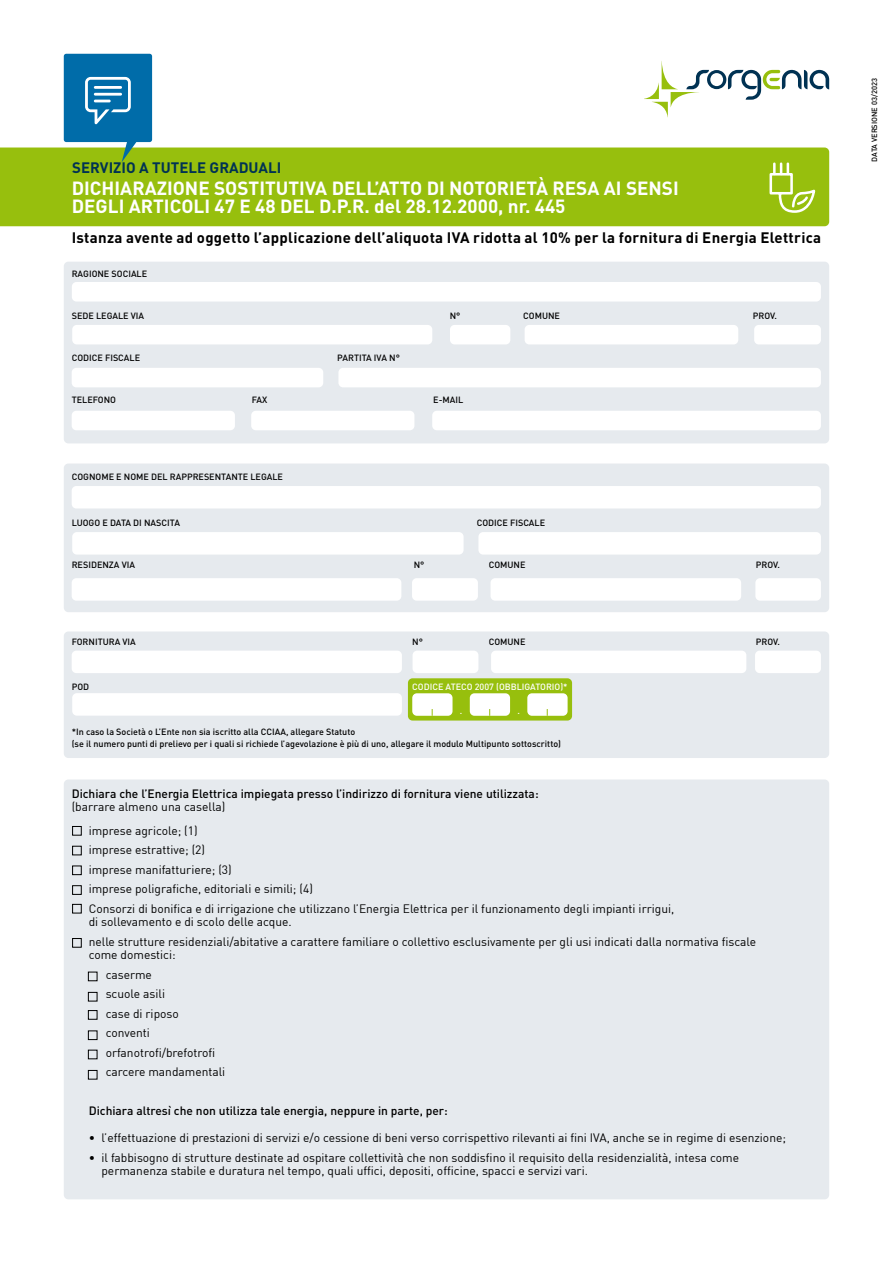
<style>
.page{position:relative;width:893px;height:1263px;background:#fff}
.page>*{position:absolute;margin:0;border:0;box-sizing:border-box;transform-origin:0 0}
.t1{font:700 18.9px/18px "DIN";color:#fff}
.t2{font:700 15px "DIN";letter-spacing:.02em;color:#000}
.t3{font:700 15px "DIN";color:#003253}
.t4{font:12px/19.5px "DIN";color:#000}
.t5{font:500 12px "DIN";color:#000}
.t6{font:500 9px/12px "DIN";color:#000}
.t7{font:500 9px "DIN";color:#fff}
.t8{font:500 7.5px "DIN";color:#000}
</style>
<div class="page">
<div style="left:64px;top:631px;width:765px;height:127px;background:#e6eaee;border-radius:5px"></div>
<div style="left:408px;top:678px;width:164px;height:42px;background:#97bf0d;border-radius:5px"></div>
<div style="left:412px;top:693px;width:40px;height:23px;background:#fff;border-radius:5px"></div>
<div style="left:470px;top:693px;width:40px;height:23px;background:#fff;border-radius:5px"></div>
<div style="left:527px;top:693px;width:41px;height:23px;background:#fff;border-radius:5px"></div>
<div style="left:64px;top:779px;width:765px;height:420px;background:#e6eaee;border-radius:5px"></div>
<div style="left:64px;top:262px;width:765px;height:181px;background:#e6eaee;border-radius:5px"></div>
<div style="left:64px;top:463px;width:765px;height:149px;background:#e6eaee;border-radius:5px"></div>
<div style="left:755px;top:651px;width:66px;height:22px;background:#fff;border-radius:5px"></div>
<div style="left:72px;top:651px;width:330px;height:22px;background:#fff;border-radius:5px"></div>
<div style="left:413px;top:651px;width:65px;height:22px;background:#fff;border-radius:5px"></div>
<div style="left:491px;top:651px;width:255px;height:22px;background:#fff;border-radius:5px"></div>
<div style="left:72px;top:693px;width:330px;height:23px;background:#fff;border-radius:5px"></div>
<div style="left:0;top:147px;width:829px;height:79px;background:#97bf0d"></div>
<div style="left:72px;top:282px;width:749px;height:20px;background:#fff;border-radius:5px"></div>
<div style="left:72px;top:325px;width:360px;height:19px;background:#fff;border-radius:5px"></div>
<div style="left:450px;top:325px;width:60px;height:19px;background:#fff;border-radius:5px"></div>
<div style="left:525px;top:325px;width:213px;height:19px;background:#fff;border-radius:5px"></div>
<div style="left:754px;top:325px;width:67px;height:19px;background:#fff;border-radius:5px"></div>
<div style="left:72px;top:368px;width:251px;height:19px;background:#fff;border-radius:5px"></div>
<div style="left:338px;top:368px;width:483px;height:19px;background:#fff;border-radius:5px"></div>
<div style="left:72px;top:486px;width:749px;height:22px;background:#fff;border-radius:5px"></div>
<div style="left:72px;top:532px;width:392px;height:23px;background:#fff;border-radius:5px"></div>
<div style="left:478px;top:532px;width:343px;height:23px;background:#fff;border-radius:5px"></div>
<div style="left:72px;top:578px;width:329px;height:23px;background:#fff;border-radius:5px"></div>
<div style="left:412px;top:578px;width:66px;height:23px;background:#fff;border-radius:5px"></div>
<div style="left:755px;top:578px;width:66px;height:23px;background:#fff;border-radius:5px"></div>
<div style="left:490px;top:578px;width:251px;height:23px;background:#fff;border-radius:5px"></div>
<svg style="left:64px;top:54px;width:88px;height:108px;background:#30879e"></svg>
<div style="left:72px;top:411px;width:163px;height:19px;background:#fff;border-radius:5px"></div>
<div style="left:432px;top:411px;width:389px;height:19px;background:#fff;border-radius:5px"></div>
<div style="left:251px;top:411px;width:163px;height:19px;background:#fff;border-radius:5px"></div>
<svg style="left:644px;top:61px;width:185px;height:56px"></svg>
<svg style="left:768px;top:161px;width:48px;height:53px;background:#accc3f"></svg>
<div style="left:72px;top:826px;width:10px;height:9px;border:1px solid #000"></div>
<div style="left:72px;top:846px;width:10px;height:9px;border:1px solid #000"></div>
<div style="left:72px;top:865px;width:10px;height:10px;border:1px solid #000"></div>
<div style="left:72px;top:885px;width:10px;height:10px;border:1px solid #000"></div>
<div style="left:72px;top:938px;width:10px;height:9px;border:1px solid #000"></div>
<div style="left:88px;top:972px;width:9px;height:9px;border:1px solid #000"></div>
<div style="left:88px;top:992px;width:9px;height:9px;border:1px solid #000"></div>
<div style="left:72px;top:904px;width:10px;height:9px;border:1px solid #000"></div>
<div style="left:88px;top:1010px;width:9px;height:10px;border:1px solid #000"></div>
<div style="left:88px;top:1030px;width:9px;height:10px;border:1px solid #000"></div>
<div style="left:88px;top:1050px;width:9px;height:9px;border:1px solid #000"></div>
<div style="left:88px;top:1070px;width:9px;height:9px;border:1px solid #000"></div>
<p class="t3" style="left:72px;top:158px;width:211px">SERVIZIO A TUTELE GRADUALI</p>
<h1 class="t1" style="left:72px;top:179px;width:609px">DICHIARAZIONE SOSTITUTIVA DELL’ATTO DI NOTORIETÀ RESA AI SENSI<br>DEGLI ARTICOLI 47 E 48 DEL D.P.R. del 28.12.2000, nr. 445</h1>
<p class="t2" style="left:72px;top:227px;width:751px">Istanza avente ad oggetto l’applicazione dell’aliquota IVA ridotta al 10% per la fornitura di Energia Elettrica</p>
<p class="t6" style="left:72px;top:268px;width:77px">RAGIONE SOCIALE</p>
<p class="t6" style="left:72px;top:310px;width:74px">SEDE LEGALE VIA</p>
<p class="t6" style="left:450px;top:310px;width:12px">N°</p>
<p class="t6" style="left:523px;top:310px;width:38px">COMUNE</p>
<p class="t6" style="left:753px;top:310px;width:26px">PROV.</p>
<p class="t6" style="left:72px;top:352px;width:70px">CODICE FISCALE</p>
<p class="t6" style="left:337px;top:352px;width:64px">PARTITA IVA N°</p>
<p class="t6" style="left:72px;top:394px;width:46px">TELEFONO</p>
<p class="t6" style="left:252px;top:394px;width:17px">FAX</p>
<p class="t6" style="left:433px;top:394px;width:32px">E-MAIL</p>
<p class="t6" style="left:72px;top:470px;width:213px">COGNOME E NOME DEL RAPPRESENTANTE LEGALE</p>
<p class="t6" style="left:72px;top:517px;width:110px">LUOGO E DATA DI NASCITA</p>
<p class="t6" style="left:477px;top:517px;width:70px">CODICE FISCALE</p>
<p class="t6" style="left:72px;top:559px;width:65px">RESIDENZA VIA</p>
<p class="t6" style="left:414px;top:559px;width:12px">N°</p>
<p class="t6" style="left:489px;top:559px;width:38px">COMUNE</p>
<p class="t6" style="left:756px;top:559px;width:26px">PROV.</p>
<p class="t6" style="left:72px;top:635px;width:66px">FORNITURA VIA</p>
<p class="t6" style="left:412px;top:635px;width:12px">N°</p>
<p class="t6" style="left:489px;top:635px;width:38px">COMUNE</p>
<p class="t6" style="left:756px;top:635px;width:26px">PROV.</p>
<p class="t6" style="left:72px;top:680px;width:19px">POD</p>
<p class="t7" style="left:412px;top:681px;width:157px">CODICE ATECO 2007 (OBBLIGATORIO)*</p>
<p class="t6" style="left:72px;top:725px;width:491px">*In caso la Società o L’Ente non sia iscritto alla CCIAA, allegare Statuto<br>(se il numero punti di prelievo per i quali si richiede l’agevolazione è più di uno, allegare il modulo Multipunto sottoscritto)</p>
<p class="t7" style="left:460px;top:705px;width:4px">.</p>
<p class="t7" style="left:517px;top:705px;width:4px">.</p>
<p class="t5" style="left:72px;top:786px;width:468px">Dichiara che l’Energia Elettrica impiegata presso l’indirizzo di fornitura viene utilizzata:</p>
<p class="t4" style="left:72px;top:797px;width:155px">(barrare almeno una casella)</p>
<p class="t4" style="left:89px;top:820px;width:587px">imprese agricole; (1)<br>imprese estrattive; (2)<br>imprese manifatturiere; (3)<br>imprese poligrafiche, editoriali e simili; (4)<br>Consorzi di bonifica e di irrigazione che utilizzano l’Energia Elettrica per il funzionamento degli impianti irrigui,</p>
<p class="t4" style="left:89px;top:912px;width:669px">di sollevamento e di scolo delle acque.<br>nelle strutture residenziali/abitative a carattere familiare o collettivo esclusivamente per gli usi indicati dalla normativa fiscale</p>
<p class="t4" style="left:106px;top:945px;width:121px;text-indent:-17px">come domestici:<br>caserme<br>scuole asili<br>case di riposo conventi orfanotrofi/brefotrofi carcere mandamentali</p>
<p class="t5" style="left:89px;top:1103px;width:361px">Dichiara altresì che non utilizza tale energia, neppure in parte, per:</p>
<p class="t4" style="left:89px;top:1128px;width:699px">• l’effettuazione di prestazioni di servizi e/o cessione di beni verso corrispettivo rilevanti ai fini IVA, anche se in regime di esenzione;</p>
<p class="t4" style="left:101px;top:1150px;width:639px;line-height:13.5px;text-indent:-13px">• il fabbisogno di strutture destinate ad ospitare collettività che non soddisfino il requisito della residenzialità, intesa come permanenza stabile e duratura nel tempo, quali uffici, depositi, officine, spacci e servizi vari.</p>
<p class="t8" style="left:869px;top:162px;width:85px;rotate:-90deg">DATA VERSIONE 03/2023</p>
</div>
